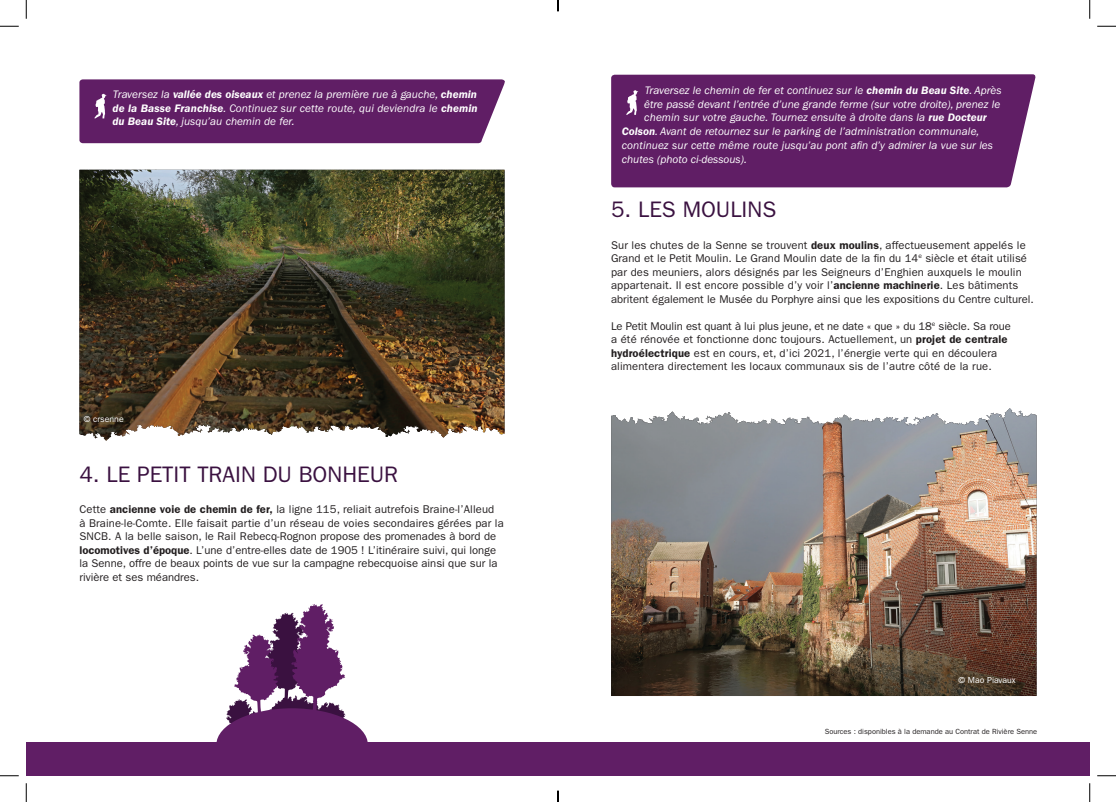
<style>
.page{position:relative;width:1116px;height:802px;background:#fff}
.page>*{position:absolute;margin:0;border:0;box-sizing:border-box;transform-origin:0 0}
.Titre{font:22.5px "ITC Franklin Gothic Std";color:#3a1140}
.Texte{font:11.25px/13.5px "ITC Franklin Gothic Std";letter-spacing:.01em;color:#231f20}
.Indication_Ballade{font:italic 11.25px/13.8px "ITC Franklin Gothic Std";color:#fff;text-align:justify}
.Titre-2{font:11.25px/13.5px "ITC Franklin Gothic Std";color:#231f20}
.Infos{font:8.75px "ITC Franklin Gothic Std";color:#fff}
.Texte-2{font:7.5px "ITC Franklin Gothic Std";color:#231f20}
.s1{font-weight:600}
</style>
<div class="page">
<svg style="left:216px;top:604px;width:152px;height:138px"></svg>
<div style="left:611px;top:74px;width:425px;height:113px;background:#601e65"></div>
<svg style="left:626px;top:90px;width:12px;height:25px"></svg>
<div style="left:26px;top:742px;width:1063px;height:34px;background:#601e65"></div>
<div style="left:79px;top:79px;width:426px;height:64px;background:#601e65"></div>
<img style="left:611px;top:408px;width:425px;height:288px">
<img style="left:961px;top:408px;width:49px;height:17px">
<img style="left:126px;top:170px;width:378px;height:268px">
<img style="left:79px;top:170px;width:47px;height:271px">
<svg style="left:0;top:25px;width:19px;height:2px"></svg>
<svg style="left:1097px;top:25px;width:18px;height:2px"></svg>
<svg style="left:0;top:775px;width:19px;height:1px"></svg>
<svg style="left:1097px;top:775px;width:18px;height:1px"></svg>
<svg style="left:25px;top:0;width:2px;height:19px"></svg>
<svg style="left:25px;top:783px;width:2px;height:19px"></svg>
<svg style="left:1089px;top:0;width:1px;height:19px"></svg>
<svg style="left:1089px;top:783px;width:1px;height:19px"></svg>
<svg style="left:557px;top:0;width:2px;height:11px"></svg>
<svg style="left:557px;top:791px;width:2px;height:11px"></svg>
<p class="Indication_Ballade" style="left:113px;top:87px;width:366px">Traversez la <span class="s1">vallée des oiseaux</span> et prenez la première rue à gauche, <span class="s1">chemin de la Basse Franchise</span>. Continuez sur cette route, qui deviendra le <span class="s1">chemin du Beau Site</span>, jusqu’au chemin de fer.</p>
<p class="Infos" style="left:84px;top:414px;width:41px">© crsenne</p>
<p class="Titre" style="left:79px;top:461px;width:320px">4. LE PETIT TRAIN DU BONHEUR</p>
<p class="Titre-2" style="left:79px;top:503px;width:426px">Cette <span class="s1">ancienne voie de chemin de fer,</span> la ligne 115, reliait autrefois Braine-l’Alleud<br>à Braine-le-Comte. Elle faisait partie d’un réseau de voies secondaires gérées par la SNCB. A la belle saison, le Rail Rebecq-Rognon propose des promenades à bord de <span class="s1">locomotives d’époque</span>. L’une d’entre-elles date de 1905 ! L’itinéraire suivi, qui longe la Senne, offre de beaux points de vue sur la campagne rebecquoise ainsi que sur la rivière et ses méandres.</p>
<p class="Indication_Ballade" style="left:644px;top:83px;width:358px">Traversez le chemin de fer et continuez sur le <span class="s1">chemin du Beau Site</span>. Après</p>
<p class="Indication_Ballade" style="left:644px;top:97px;width:357px">être passé devant l’entrée d’une grande ferme (sur votre droite), prenez le</p>
<p class="Indication_Ballade" style="left:644px;top:111px;width:344px">chemin sur votre gauche. Tournez ensuite à droite dans la <span class="s1">rue Docteur</span></p>
<p class="Indication_Ballade" style="left:622px;top:125px;width:359px"><span class="s1">Colson</span>. Avant de retournez sur le parking de l’administration communale,</p>
<p class="Indication_Ballade" style="left:622px;top:138px;width:372px">continuez sur cette même route jusqu’au pont afin d’y admirer la vue sur les</p>
<p class="Indication_Ballade" style="left:622px;top:152px;width:126px">chutes (photo ci-dessous).</p>
<p class="Titre" style="left:611px;top:197px;width:167px">5. LES MOULINS</p>
<p class="Texte" style="left:611px;top:238px;width:424px">Sur les chutes de la Senne se trouvent <span class="s1">deux moulins</span>, affectueusement appelés le Grand et le Petit Moulin. Le Grand Moulin date de la fin du 14<sup>e</sup> siècle et était utilisé par des meuniers, alors désignés par les Seigneurs d’Enghien auxquels le moulin appartenait. Il est encore possible d’y voir l’<span class="s1">ancienne machinerie</span>. Les bâtiments abritent également le Musée du Porphyre ainsi que les expositions du Centre culturel.</p>
<p class="Texte" style="left:611px;top:319px;width:401px">Le Petit Moulin est quant à lui plus jeune, et ne date « que » du 18<sup>e</sup> siècle. Sa roue a été rénovée et fonctionne donc toujours. Actuellement, un <span class="s1">projet de centrale hydroélectrique</span> est en cours, et, d’ici 2021, l’énergie verte qui en découlera alimentera directement les locaux communaux sis de l’autre côté de la rue.</p>
<p class="Infos" style="left:958px;top:675px;width:59px">© Mao Piavaux</p>
<p class="Texte-2" style="left:824px;top:727px;width:214px">Sources : disponibles à la demande au Contrat de Rivière Senne</p>
</div>
